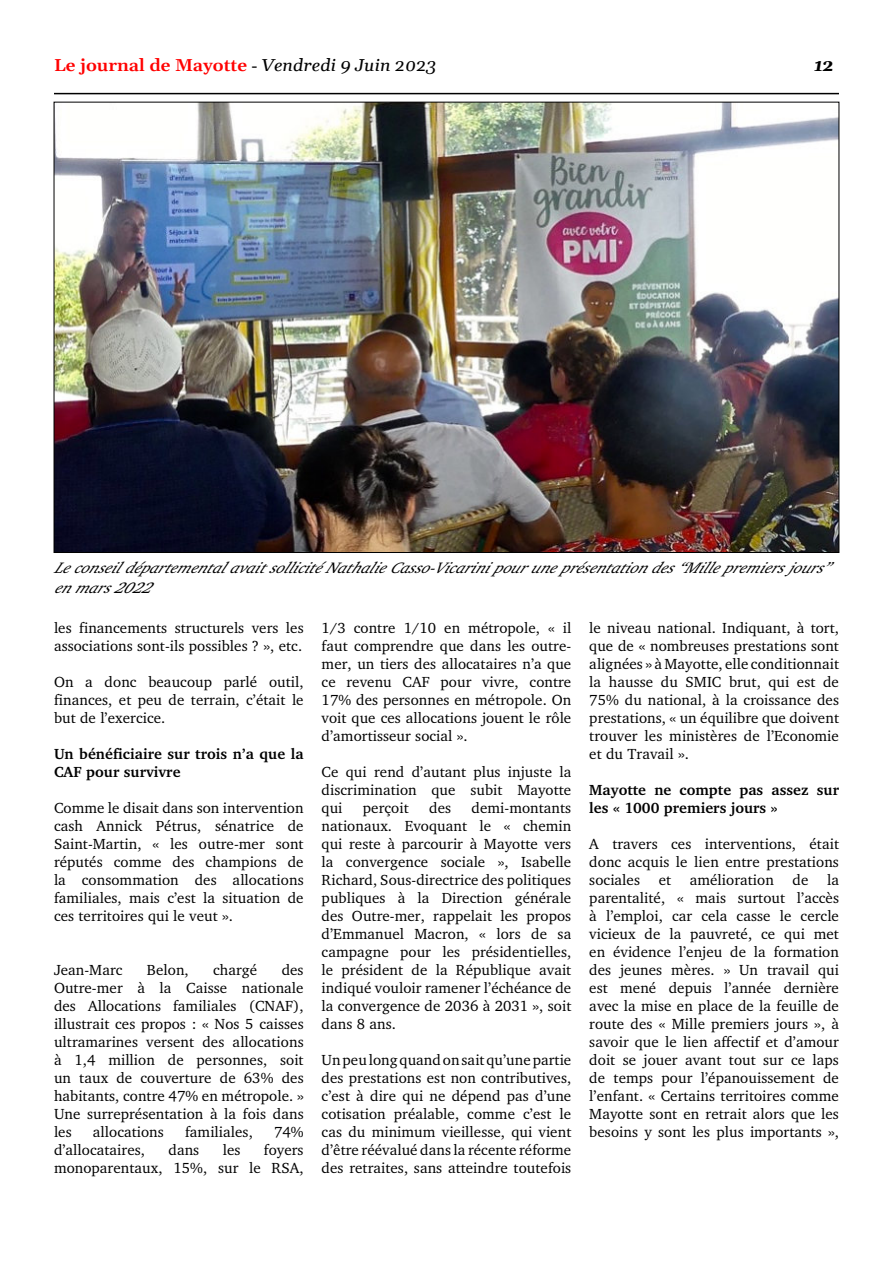
<style>
.page{position:relative;width:893px;height:1263px;background:#fff}
.page>*{position:absolute;margin:0;border:0;box-sizing:border-box;transform-origin:0 0}
.t1{font:600 16.95px "Gelasio";color:#f00;scale:1.06 1}
.t2{font:italic 700 16.95px "Gelasio";color:#000;scale:1.06 1}
.t3{font:italic 15.45px/20.7px "Charter";color:#000;scale:1.06 1}
.t4{font:15px/18px "Charter";letter-spacing:.005em;color:#000;text-align:justify}
.t5{font:700 15px/18px "Charter";letter-spacing:.005em;color:#000}
.s1{font-family:"Times New Roman";font-weight:400;color:#000}
.s2{font-weight:400;font-style:italic;color:#000}
</style>
<div class="page">
<hr style="left:54px;top:93px;width:785px;height:1px;background:#000">
<img style="left:56px;top:104px;width:781px;height:446px">
<p class="t1" style="left:54px;top:58px;width:362px">Le journal de Mayotte <span class="s1">-</span> <span class="s2">Vendredi 9 Juin 2023</span></p>
<p class="t2" style="left:814px;top:58px;width:20px">12</p>
<p class="t3" style="left:54px;top:558px;width:733px">Leconseildépartementalavaitsollicité NathalieCasso-Vicarinipouruneprésentationdes“Millepremiersjours” enmars2022</p>
<p class="t4" style="left:54px;top:618px;width:251px">les financements structurels vers les associations sont-ils possibles ? », etc.</p>
<p class="t4" style="left:54px;top:672px;width:251px">On a donc beaucoup parlé outil, finances, et peu de terrain, c’était le but de l’exercice.</p>
<p class="t5" style="left:54px;top:744px;width:251px">Un bénéficiaire sur trois n’a que la<br>CAF pour survivre</p>
<p class="t4" style="left:54px;top:798px;width:251px">Comme le disait dans son intervention cash Annick Pétrus, sénatrice de Saint-Martin, « les outre-mer sont réputés comme des champions de la consommation des allocations familiales, mais c’est la situation de ces territoires qui le veut ».</p>
<p class="t4" style="left:589px;top:618px;width:251px">le niveau national. Indiquant, à tort, que de « nombreuses prestations sont alignées » à Mayotte, elle conditionnait la hausse du SMIC brut, qui est de 75% du national, à la croissance des prestations, « un équilibre que doivent trouver les ministères de l’Economie et du Travail ».</p>
<p class="t5" style="left:589px;top:780px;width:251px">Mayotte ne compte pas assez sur les « 1000 premiers jours »</p>
<p class="t4" style="left:589px;top:834px;width:251px">A travers ces interventions, était donc acquis le lien entre prestations sociales et amélioration de la parentalité, « mais surtout l’accès à l’emploi, car cela casse le cercle vicieux de la pauvreté, ce qui met en évidence l’enjeu de la formation des jeunes mères. » Un travail qui est mené depuis l’année dernière avec la mise en place de la feuille de route des « Mille premiers jours », à savoir que le lien affectif et d’amour doit se jouer avant tout sur ce laps de temps pour l’épanouissement de l’enfant. « Certains territoires comme Mayotte sont en retrait alors que les besoins y sont les plus importants »,</p>
<p class="t4" style="left:322px;top:619px;width:251px">1/3 contre 1/10 en métropole, « il faut comprendre que dans les outre&shy;mer, un tiers des allocataires n’a que ce revenu CAF pour vivre, contre 17% des personnes en métropole. On voit que ces allocations jouent le rôle d’amortisseur social ».</p>
<p class="t4" style="left:322px;top:763px;width:251px">Ce qui rend d’autant plus injuste la discrimination que subit Mayotte qui</p>
<p class="t4" style="left:322px;top:799px;width:251px;text-indent:150px">demi-montants nationaux. Evoquant le « chemin qui reste à parcourir à Mayotte vers la convergence sociale », Isabelle Richard, Sous-directrice des politiques publiques à la Direction générale des Outre-mer, rappelait les propos d’Emmanuel Macron, « lors de sa campagne pour les présidentielles, le président de la République avait indiqué vouloir ramener l’échéance de la convergence de 2036 à 2031 », soit dans 8 ans.</p>
<p class="t4" style="left:322px;top:1051px;width:251px">Un peu long quand on sait qu’une partie des prestations est non contributives, c’est à dire qui ne dépend pas d’une cotisation préalable, comme c’est le cas du minimum vieillesse, qui vient d’être réévalué dans la récente réforme des retraites, sans atteindre toutefois</p>
<p class="t4" style="left:363px;top:799px;width:47px">perçoit</p>
<p class="t4" style="left:429px;top:799px;width:23px">des</p>
<p class="t4" style="left:54px;top:960px;width:70px">Jean-Marc</p>
<p class="t4" style="left:147px;top:960px;width:43px">Belon,</p>
<p class="t4" style="left:213px;top:960px;width:46px">chargé</p>
<p class="t4" style="left:54px;top:960px;width:251px;text-indent:228px">des Outre-mer à la Caisse nationale des Allocations familiales (CNAF), illustrait ces propos : « Nos 5 caisses ultramarines versent des allocations à 1,4 million de personnes, soit un taux de couverture de 63% des habitants, contre 47% en métropole. » Une surreprésentation à la fois dans les</p>
<p class="t4" style="left:93px;top:1122px;width:73px">allocations</p>
<p class="t4" style="left:185px;top:1122px;width:69px">familiales,</p>
<p class="t4" style="left:274px;top:1122px;width:31px">74%</p>
<p class="t4" style="left:54px;top:1140px;width:93px">d’allocataires,</p>
<p class="t4" style="left:168px;top:1140px;width:32px">dans</p>
<p class="t4" style="left:223px;top:1140px;width:19px">les</p>
<p class="t4" style="left:54px;top:1140px;width:251px;text-align:right">foyers<br>monoparentaux, 15%, sur le RSA,</p>
</div>
